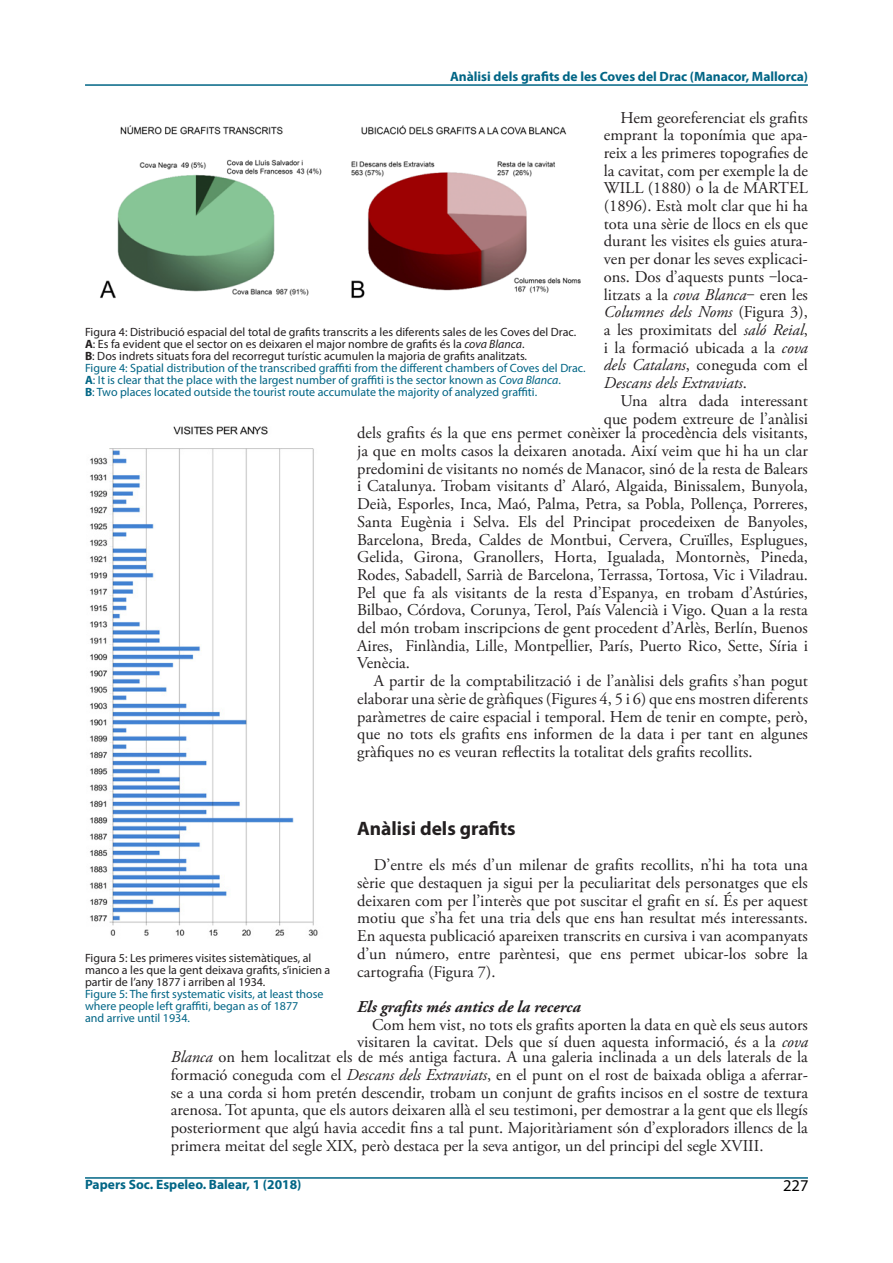
<style>
.page{position:relative;width:893px;height:1263px;background:#fff}
.page>*{position:absolute;margin:0;border:0;box-sizing:border-box;transform-origin:0 0}
.t1{font:700 19.5px "Myriad Pro";color:#231f20}
.t2{font:16.5px/17.7px "Adobe Garamond Pro";color:#231f20;text-align:justify}
.t3{font:italic 700 16.5px "Adobe Garamond Pro";color:#231f20}
.t4{font:16.5px "Myriad Pro";color:#000}
.t5{font:700 13.5px "Myriad Pro";color:#006585}
.t6{font:12px/12px "Myriad Pro";color:#006585}
.t7{font:12px/12px "Myriad Pro";color:#231f20}
.s1{font-style:italic}
.s2{color:#231f20}
.s3{font-weight:700;color:#231f20}
.s4{font-style:italic;color:#231f20}
.s5{font-weight:700}
</style>
<div class="page">
<hr style="left:85px;top:84px;width:723px;height:2px;background:#006585">
<hr style="left:85px;top:1177px;width:723px;height:2px;background:#006585">
<img style="left:100px;top:125px;width:481px;height:174px">
<img style="left:89px;top:426px;width:229px;height:510px">
<p class="t5" style="left:450px;top:67px;width:360px">Anàlisi dels grafits de les Coves del Drac (Manacor, Mallorca)</p>
<p class="t2" style="left:604px;top:109px;width:206px;text-indent:16px">Hem georeferenciat els grafits emprant la toponímia que apa&shy;reix a les primeres topografies de la cavitat, com per exemple la de WILL (1880) o la de MARTEL (1896). Està molt clar que hi ha tota una sèrie de llocs en els que durant les visites els guies atura&shy;ven per donar les seves explicaci&shy;ons. Dos d’aquests punts ‒loca&shy;litzats a la <span class="s1">cova Blanca</span>‒ eren les <span class="s1">Columnes dels Noms</span> (Figura 3), a les proximitats del <span class="s1">saló Reial</span>, i la formació ubicada a la <span class="s1">cova dels Catalans</span>, coneguda com el <span class="s1">Descans dels Extraviats</span>.</p>
<p class="t2" style="left:604px;top:392px;width:206px;text-align:right">Una altra dada interessant que podem extreure de l’anàlisi</p>
<p class="t2" style="left:357px;top:425px;width:452px">dels grafits és la que ens permet conèixer la procedència dels visitants, ja que en molts casos la deixaren anotada. Així veim que hi ha un clar predomini de visitants no només de Manacor, sinó de la resta de Balears i Catalunya. Trobam visitants d’ Alaró, Algaida, Binissalem, Bunyola, Deià, Esporles, Inca, Maó, Palma, Petra, sa Pobla, Pollença, Porreres, Santa Eugènia i Selva. Els del Principat procedeixen de Banyoles, Barcelona, Breda, Caldes de Montbui, Cervera, Cruïlles, Esplugues, Gelida, Girona, Granollers, Horta, Igualada, Montornès, Pineda, Rodes, Sabadell, Sarrià de Barcelona, Terrassa, Tortosa, Vic i Viladrau.<br>Pel que fa als visitants de la resta d’Espanya, en trobam d’Astúries, Bilbao, Córdova, Corunya, Terol, País Valencià i Vigo. Quan a la resta del món trobam inscripcions de gent procedent d’Arlès, Berlín, Buenos Aires, Finlàndia, Lille, Montpellier, París, Puerto Rico, Sette, Síria i Venècia.</p>
<p class="t2" style="left:357px;top:673px;width:452px;text-indent:16px">A partir de la comptabilització i de l’anàlisi dels grafits s’han pogut elaborar una sèrie de gràfiques (Figures 4, 5 i 6) que ens mostren diferents paràmetres de caire espacial i temporal. Hem de tenir en compte, però, que no tots els grafits ens informen de la data i per tant en algunes gràfiques no es veuran reflectits la totalitat dels grafits recollits.</p>
<p class="t6" style="left:85px;top:326px;width:502px"><span class="s2">Figura 4: Distribució espacial del total de grafits transcrits a les diferents sales de les Coves del Drac.<br></span><span class="s3">A</span><span class="s2">: Es fa evident que el sector on es deixaren el major nombre de grafits és la</span> <span class="s4">cova Blanca</span><span class="s2">.<br></span><span class="s3">B</span><span class="s2">: Dos indrets situats fora del recorregut turístic acumulen la majoria de grafits analitzats.<br></span>Figure 4: Spatial distribution of the transcribed graffiti from the different chambers of Coves del Drac.<br><span class="s5">A</span>: It is clear that the place with the largest number of graffiti is the sector known as <span class="s1">Cova Blanca</span>.<br><span class="s5">B</span>: Two places located outside the tourist route accumulate the majority of analyzed graffiti.</p>
<p class="t1" style="left:357px;top:816px;width:160px">Anàlisi dels grafits</p>
<p class="t2" style="left:357px;top:857px;width:452px;text-indent:16px">D’entre els més d’un milenar de grafits recollits, n’hi ha tota una sèrie que destaquen ja sigui per la peculiaritat dels personatges que els deixaren com per l’interès que pot suscitar el grafit en sí. És per aquest motiu que s’ha fet una tria dels que ens han resultat més interessants.<br>En aquesta publicació apareixen transcrits en cursiva i van acompanyats d’un número, entre parèntesi, que ens permet ubicar-los sobre la cartografia (Figura 7).</p>
<p class="t3" style="left:357px;top:997px;width:225px">Els grafits més antics de la recerca</p>
<p class="t2" style="left:357px;top:1016px;width:452px;text-align:right">Com hem vist, no tots els grafits aporten la data en què els seus autors visitaren la cavitat. Dels que sí duen aquesta informació, és a la <span class="s1">cova</span></p>
<p class="t2" style="left:171px;top:1049px;width:639px"><span class="s1">Blanca</span> on hem localitzat els de més antiga factura. A una galeria inclinada a un dels laterals de la formació coneguda com el <span class="s1">Descans dels Extraviats</span>, en el punt on el rost de baixada obliga a aferrar&shy;se a una corda si hom pretén descendir, trobam un conjunt de grafits incisos en el sostre de textura arenosa. Tot apunta, que els autors deixaren allà el seu testimoni, per demostrar a la gent que els llegís posteriorment que algú havia accedit fins a tal punt. Majoritàriament són d’exploradors illencs de la primera meitat del segle XIX, però destaca per la seva antigor, un del principi del segle XVIII.</p>
<p class="t7" style="left:85px;top:951px;width:247px">Figura 5: Les primeres visites sistemàtiques, al manco a les que la gent deixava grafits, s’inicien a partir de l’any 1877 i arriben al 1934.</p>
<p class="t6" style="left:85px;top:987px;width:240px">Figure 5: The first systematic visits, at least those where people left graffiti, began as of 1877<br>and arrive until 1934.</p>
<p class="t5" style="left:85px;top:1176px;width:218px">Papers Soc. Espeleo. Balear, 1 (2018)</p>
<p class="t4" style="left:783px;top:1175px;width:27px">227</p>
</div>
